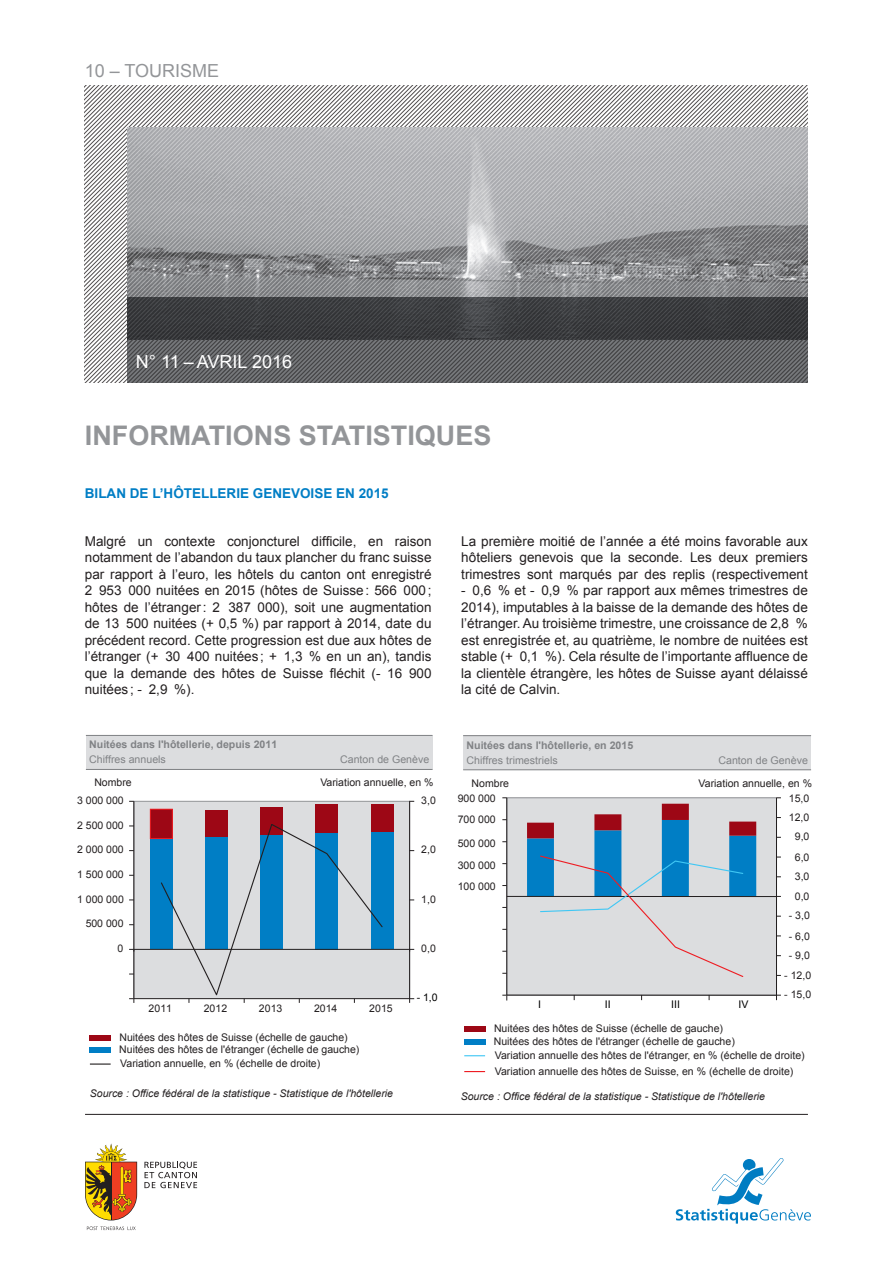
<style>
.page{position:relative;width:893px;height:1263px;background:#fff}
.page>*{position:absolute;margin:0;border:0;box-sizing:border-box;transform-origin:0 0}
.t1{font:700 27px "Arial";color:#939598}
.t2{font:18px "Arial";color:#fff}
.t3{font:18px "Arial";color:#939598}
.t4{font:13.5px/16.5px "Arial";color:#231f20;text-align:justify}
.t5{font:700 13.5px "Arial";color:#007ec5}
.t6{font:10.5px/12.6px "Arial";color:#231f20}
.t7{font:italic 10.5px "Arial";color:#231f20}
.t8{font:700 10.5px "Arial";color:#808285}
.t9{font:10.5px "Arial";color:#808285}
.t10{font:10.5px "Arial";color:#000001}
</style>
<div class="page">
<hr style="left:85px;top:1114px;width:723px;height:1px;background:#231f20">
<svg style="left:87px;top:1226px;width:49px;height:4px"></svg>
<svg style="left:85px;top:1143px;width:52px;height:77px"></svg>
<hr style="left:111px;top:1162px;width:1px;height:58px;background:#231f20">
<svg style="left:144px;top:1162px;width:53px;height:26px"></svg>
<svg style="left:676px;top:1158px;width:135px;height:65px"></svg>
<svg style="left:85px;top:85px;width:122px;height:298px"></svg>
<svg style="left:207px;top:85px;width:601px;height:43px"></svg>
<svg style="left:127px;top:128px;width:175px;height:170px;background:#a0a2a5"></svg>
<svg style="left:302px;top:128px;width:506px;height:170px;background:#a5a6a9"></svg>
<svg style="left:127px;top:298px;width:681px;height:85px;background:#4e4f52"></svg>
<div style="left:134px;top:801px;width:276px;height:198px;background:#dcdddf"></div>
<div style="left:86px;top:735px;width:346px;height:34px;background:#dcdddf"></div>
<hr style="left:86px;top:769px;width:346px;height:1px;background:#808285">
<hr style="left:86px;top:735px;width:346px;height:1px;background:#808285">
<div style="left:89px;top:1035px;width:22px;height:5px;background:#9d0715"></div>
<div style="left:89px;top:1047px;width:22px;height:6px;background:#007ec5"></div>
<hr style="left:90px;top:1063px;width:20px;height:2px;background:#231f20">
<div style="left:150px;top:838px;width:22px;height:111px;background:#007ec5"></div>
<div style="left:371px;top:831px;width:22px;height:118px;background:#007ec5"></div>
<div style="left:150px;top:809px;width:22px;height:29px;background:#9d0715"></div>
<div style="left:150px;top:809px;width:23px;height:30px;border:1px solid #ee1d23"></div>
<div style="left:206px;top:810px;width:22px;height:27px;background:#9d0715"></div>
<div style="left:261px;top:807px;width:22px;height:27px;background:#9d0715"></div>
<div style="left:316px;top:804px;width:22px;height:29px;background:#9d0715"></div>
<div style="left:371px;top:803px;width:22px;height:28px;background:#9d0715"></div>
<hr style="left:409px;top:801px;width:1px;height:198px;background:#231f20">
<hr style="left:134px;top:801px;width:1px;height:198px;background:#231f20">
<hr style="left:134px;top:998px;width:276px;height:1px;background:#231f20">
<svg style="left:160px;top:823px;width:224px;height:180px"></svg>
<svg style="left:409px;top:998px;width:5px;height:5px"></svg>
<svg style="left:129px;top:998px;width:6px;height:5px"></svg>
<hr style="left:134px;top:949px;width:276px;height:1px;background:#231f20">
<div style="left:463px;top:736px;width:348px;height:34px;background:#dcdddf"></div>
<hr style="left:463px;top:769px;width:348px;height:1px;background:#808285">
<hr style="left:463px;top:735px;width:348px;height:1px;background:#808285">
<div style="left:464px;top:1026px;width:21px;height:6px;background:#9d0715"></div>
<div style="left:464px;top:1039px;width:21px;height:6px;background:#007ec5"></div>
<svg style="left:465px;top:1055px;width:19px;height:1px"></svg>
<svg style="left:465px;top:1071px;width:19px;height:1px"></svg>
<div style="left:507px;top:798px;width:269px;height:197px;background:#dcdddf"></div>
<div style="left:507px;top:798px;width:270px;height:197px;border:1px solid #939598"></div>
<hr style="left:776px;top:798px;width:1px;height:197px;background:#231f20">
<hr style="left:506px;top:798px;width:1px;height:197px;background:#231f20">
<hr style="left:507px;top:896px;width:269px;height:1px;background:#231f20">
<svg style="left:527px;top:804px;width:229px;height:173px"></svg>
<hr style="left:507px;top:995px;width:270px;height:1px;background:#231f20">
<h2 class="t3" style="left:85px;top:58px;width:136px">10 – tourisme</h2>
<h2 class="t2" style="left:136px;top:350px;width:158px">n° 11 – avril 2016</h2>
<h1 class="t1" style="left:85px;top:417px;width:408px">INFORMATIONS STATISTIQUES</h1>
<p class="t5" style="left:85px;top:484px;width:305px">BILAN DE L’HÔTELLERIE GENEVOISE EN 2015</p>
<p class="t4" style="left:85px;top:533px;width:348px">Malgré un contexte conjoncturel difficile, en raison notamment de l’abandon du taux plancher du franc suisse par rapport à l’euro, les hôtels du canton ont enregistré 2 953 000 nuitées en 2015 (hôtes de Suisse: 566 000; hôtes de l’étranger: 2 387 000), soit une augmentation de 13 500 nuitées (+ 0,5 %) par rapport à 2014, date du précédent record. Cette progression est due aux hôtes de l’étranger (+ 30 400 nuitées; + 1,3 % en un an), tandis que la demande des hôtes de Suisse fléchit (- 16 900 nuitées ; - 2,9 %).</p>
<p class="t4" style="left:461px;top:533px;width:348px">La première moitié de l’année a été moins favorable aux hôteliers genevois que la seconde. Les deux premiers trimestres sont marqués par des replis (respectivement</p>
<p class="t4" style="left:461px;top:582px;width:348px">- 0,6 % et - 0,9 % par rapport aux mêmes trimestres de 2014), imputables à la baisse de la demande des hôtes de l’étranger. Au troisième trimestre, une croissance de 2,8 % est enregistrée et, au quatrième, le nombre de nuitées est stable (+ 0,1 %). Cela résulte de l’importante affluence de la clientèle étrangère, les hôtes de Suisse ayant délaissé la cité de Calvin.</p>
<p class="t8" style="left:89px;top:738px;width:190px">NUITÉES DANS L'HÔTELLERIE, DEPUIS 2011</p>
<p class="t9" style="left:89px;top:753px;width:78px">Chiffres annuels</p>
<p class="t9" style="left:340px;top:753px;width:91px">Canton de Genève</p>
<p class="t6" style="left:94px;top:776px;width:39px">Nombre</p>
<p class="t6" style="left:320px;top:776px;width:115px">Variation annuelle, en %</p>
<p class="t6" style="left:77px;top:794px;width:48px">3 000 000</p>
<p class="t6" style="left:77px;top:819px;width:48px">2 500 000</p>
<p class="t6" style="left:77px;top:843px;width:48px">2 000 000</p>
<p class="t6" style="left:77px;top:868px;width:48px">1 500 000</p>
<p class="t6" style="left:77px;top:893px;width:48px">1 000 000</p>
<p class="t6" style="left:86px;top:917px;width:39px">500 000</p>
<p class="t6" style="left:117px;top:942px;width:7px">0</p>
<p class="t6" style="left:149px;top:1002px;width:25px">2011</p>
<p class="t6" style="left:204px;top:1002px;width:25px">2012</p>
<p class="t6" style="left:259px;top:1002px;width:25px">2013</p>
<p class="t6" style="left:314px;top:1002px;width:25px">2014</p>
<p class="t6" style="left:369px;top:1002px;width:25px">2015</p>
<p class="t6" style="left:119px;top:1031px;width:242px">Nuitées des hôtes de Suisse (échelle de gauche)<br>Nuitées des hôtes de l'étranger (échelle de gauche)</p>
<p class="t6" style="left:120px;top:1057px;width:202px">Variation annuelle, en % (échelle de droite)</p>
<p class="t7" style="left:90px;top:1086px;width:305px">Source : Office fédéral de la statistique - Statistique de l'hôtellerie</p>
<p class="t6" style="left:421px;top:794px;width:16px">3,0</p>
<p class="t6" style="left:421px;top:843px;width:16px">2,0</p>
<p class="t6" style="left:421px;top:893px;width:16px">1,0</p>
<p class="t6" style="left:421px;top:942px;width:16px">0,0</p>
<p class="t10" style="left:417px;top:991px;width:22px">- 1,0</p>
<p class="t8" style="left:466px;top:738px;width:168px">NUITÉES DANS L'HÔTELLERIE, EN 2015</p>
<p class="t9" style="left:466px;top:753px;width:93px">Chiffres trimestriels</p>
<p class="t9" style="left:718px;top:753px;width:91px">Canton de Genève</p>
<p class="t6" style="left:472px;top:777px;width:39px">Nombre</p>
<p class="t6" style="left:699px;top:777px;width:115px">Variation annuelle, en %</p>
<p class="t6" style="left:458px;top:792px;width:40px">900 000</p>
<p class="t6" style="left:458px;top:813px;width:40px">700 000</p>
<p class="t6" style="left:458px;top:837px;width:40px">500 000</p>
<p class="t6" style="left:458px;top:859px;width:40px">300 000</p>
<p class="t6" style="left:458px;top:880px;width:40px">100 000</p>
<p class="t10" style="left:538px;top:997px;width:4px">I</p>
<p class="t10" style="left:605px;top:997px;width:7px">II</p>
<p class="t10" style="left:671px;top:997px;width:10px">III</p>
<p class="t10" style="left:738px;top:997px;width:11px">IV</p>
<p class="t6" style="left:789px;top:792px;width:22px">15,0</p>
<p class="t6" style="left:789px;top:811px;width:22px">12,0</p>
<p class="t6" style="left:795px;top:830px;width:16px">9,0</p>
<p class="t6" style="left:795px;top:851px;width:16px">6,0</p>
<p class="t6" style="left:795px;top:870px;width:16px">3,0</p>
<p class="t6" style="left:795px;top:890px;width:16px">0,0</p>
<p class="t6" style="left:789px;top:909px;width:23px">- 3,0</p>
<p class="t6" style="left:789px;top:930px;width:23px">- 6,0</p>
<p class="t6" style="left:789px;top:949px;width:23px">- 9,0</p>
<p class="t6" style="left:784px;top:969px;width:28px">- 12,0</p>
<p class="t6" style="left:784px;top:988px;width:28px">- 15,0</p>
<p class="t6" style="left:494px;top:1022px;width:243px">Nuitées des hôtes de Suisse (échelle de gauche)<br>Nuitées des hôtes de l'étranger (échelle de gauche)</p>
<p class="t6" style="left:495px;top:1049px;width:312px">Variation annuelle des hôtes de l'étranger, en % (échelle de droite)</p>
<p class="t6" style="left:495px;top:1065px;width:300px">Variation annuelle des hôtes de Suisse, en % (échelle de droite)</p>
<p class="t7" style="left:461px;top:1089px;width:306px">Source : Office fédéral de la statistique - Statistique de l'hôtellerie</p>
</div>
